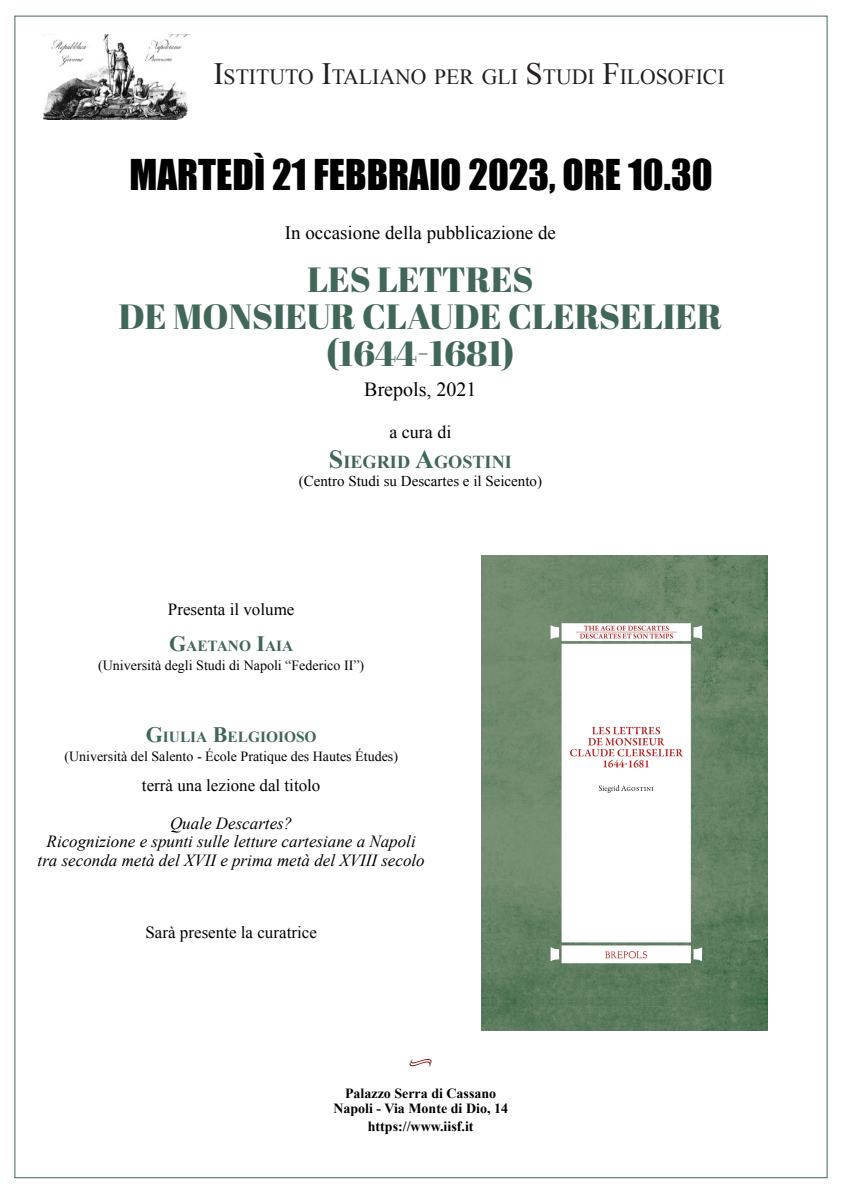
<style>
.page{position:relative;width:842px;height:1191px;background:#fff}
.page>*{position:absolute;margin:0;border:0;box-sizing:border-box;transform-origin:0 0}
.t1{font:39px "Impact";color:#000}
.t2{font:35px/37px "Abril Fatface";color:#416759;text-align:center}
.t3{font:21.7px "Times New Roman";color:#231f20}
.t4{font:20px "Times New Roman";color:#000}
.t5{font:19px "Times New Roman";color:#000}
.t6{font:700 18.2px "Times New Roman";color:#416759}
.t7{font:18px "Times New Roman";color:#000}
.t8{font:italic 17px/18.5px "Times New Roman";color:#000;text-align:center}
.t9{font:17px "Times New Roman";color:#000}
.t10{font:700 15.4px "Times New Roman";color:#416759}
.t11{font:15px "Times New Roman";color:#000}
.t12{font:14.9px "Minion Pro";color:#760405}
.t13{font:14px "Times New Roman";color:#000}
.t14{font:700 14px "Times New Roman";color:#000}
.s1{font-size:31px}
.s2{font-size:26px}
.s3{font-size:22px}
</style>
<div class="page">
<img style="left:44px;top:34px;width:145px;height:86px">
<img style="left:481px;top:556px;width:287px;height:474px">
<p class="t3" style="left:213px;top:62px;width:512px"><span class="s1">I</span>STITUTO <span class="s1">I</span>TALIANO PER GLI <span class="s1">S</span> TUDI <span class="s1">F</span>ILOSOFICI</p>
<p class="t1" style="left:129px;top:144px;width:585px">MARTEDÌ 21 FEBBRAIO 2023, ORE 10.30</p>
<p class="t5" style="left:285px;top:220px;width:273px">In occasione della pubblicazione de</p>
<p class="t2" style="left:119px;top:260px;width:605px">LES LETTRES<br>DE MONSIEUR CLAUDE CLERSELIER (1644-1681)</p>
<p class="t4" style="left:364px;top:376px;width:114px">Brepols, 2021</p>
<p class="t7" style="left:389px;top:420px;width:63px">a cura di</p>
<p class="t6" style="left:329px;top:449px;width:184px"><span class="s2">S</span>IEGRID <span class="s2">A</span>GOSTINI</p>
<p class="t11" style="left:299px;top:471px;width:245px">(Centro Studi su Descartes e il Seicento)</p>
<p class="t9" style="left:168px;top:598px;width:128px">Presenta il volume</p>
<p class="t10" style="left:169px;top:635px;width:125px"><span class="s3">G</span>AETANO <span class="s3">I</span>AIA</p>
<p class="t13" style="left:98px;top:656px;width:267px">(Università degli Studi di Napoli “Federico II”)</p>
<p class="t10" style="left:146px;top:726px;width:172px"><span class="s3">G</span>IULIA <span class="s3">B</span>ELGIOIOSO</p>
<p class="t13" style="left:64px;top:747px;width:335px">(Università del Salento - École Pratique des Hautes Études)</p>
<p class="t9" style="left:142px;top:774px;width:180px">terrà una lezione dal titolo</p>
<p class="t8" style="left:38px;top:814px;width:389px">Quale Descartes?<br>Ricognizione e spunti sulle letture cartesiane a Napoli tra seconda metà del XVII e prima metà del XVIII secolo</p>
<p class="t9" style="left:146px;top:921px;width:173px">Sarà presente la curatrice</p>
<p class="t12" style="left:409px;top:1050px;width:25px">•</p>
<p class="t14" style="left:345px;top:1083px;width:153px">Palazzo Serra di Cassano</p>
<p class="t14" style="left:333px;top:1098px;width:176px">Napoli - Via Monte di Dio, 14</p>
<p class="t14" style="left:368px;top:1116px;width:107px">https://www.iisf.it</p>
</div>
